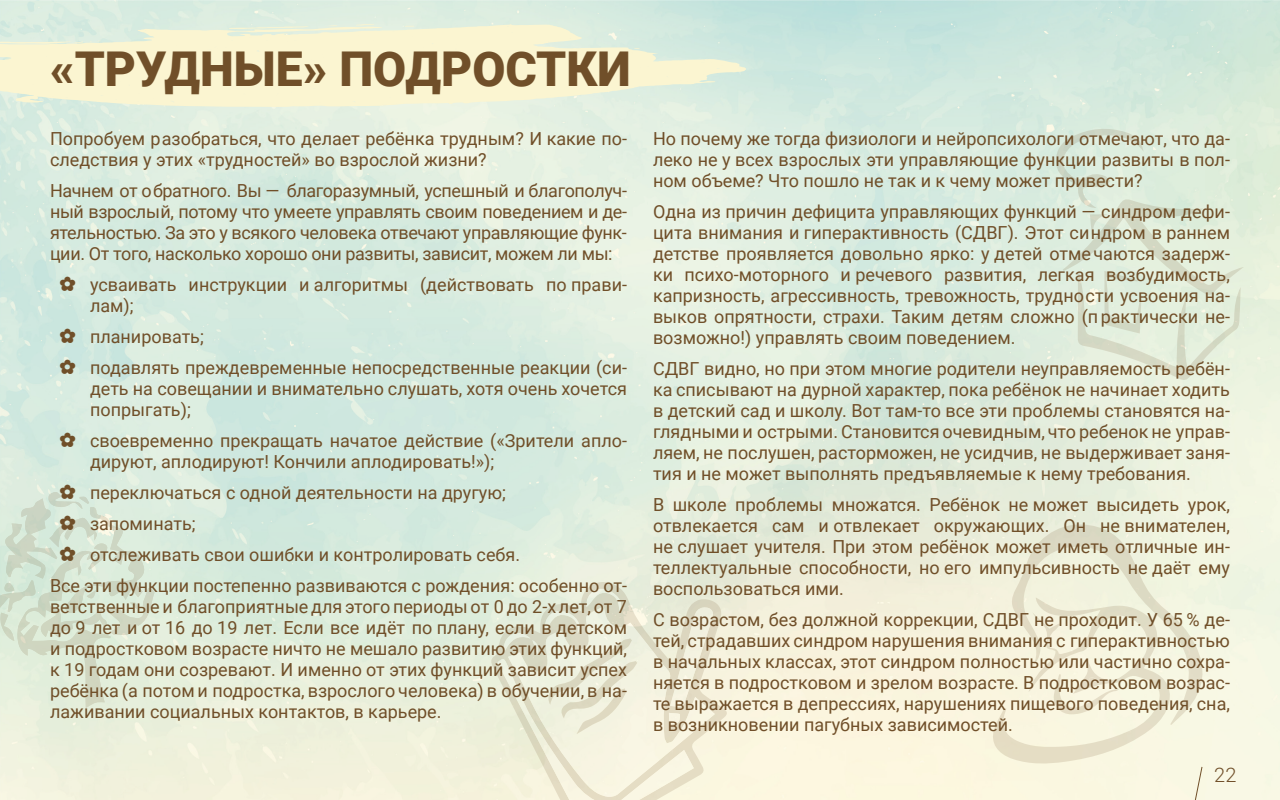
<style>
.page{position:relative;width:1280px;height:800px;background:#fff}
.page>*{position:absolute;margin:0;border:0;box-sizing:border-box;transform-origin:0 0}
.t1{font:900 48px "Roboto";color:#704f29}
.t2{font:300 20px "Roboto";color:#704f29}
.t3{font:18px/21px "Roboto";color:#704f29;text-align:justify}
.s1{font-family:"Efon"}
</style>
<div class="page">
<svg style="left:990px;top:524px;width:217px;height:276px;background:#f1f0da"></svg>
<svg style="left:0;top:492px;width:155px;height:216px;background:#d9e6d4"></svg>
<svg style="left:490px;top:580px;width:238px;height:220px;background:#edeeda"></svg>
<svg style="left:498px;top:587px;width:217px;height:213px;background:#ebebd7"></svg>
<svg style="left:1056px;top:126px;width:188px;height:255px;background:#deebd9"></svg>
<svg style="left:0;top:25px;width:747px;height:82px;background:#f2f2d4"></svg>
<svg style="left:0;top:41px;width:83px;height:3px"></svg>
<svg style="left:326px;top:25px;width:12px;height:2px"></svg>
<svg style="left:356px;top:24px;width:19px;height:1px"></svg>
<svg style="left:229px;top:26px;width:80px;height:9px"></svg>
<h1 class="t1" style="left:50px;top:35px;width:582px">«ТРУДНЫЕ» ПОДРОСТКИ</h1>
<p class="t3" style="left:50px;top:128px;width:578px">Попробуем разобраться, что делает ребёнка трудным? И какие по&shy;следствия у этих «трудностей» во взрослой жизни?</p>
<p class="t3" style="left:50px;top:180px;width:579px">Начнем от обратного. Вы — благоразумный, успешный и благополуч&shy;ный взрослый, потому что умеете управлять своим поведением и де&shy;ятельностью. За это у всякого человека отвечают управляющие функ&shy;ции. От того, насколько хорошо они развиты, зависит, можем ли мы:</p>
<p class="t3" style="left:90px;top:274px;width:538px;text-indent:-30px"><span class="s1">"</span> усваивать инструкции и алгоритмы (действовать по прави&shy;лам);</p>
<p class="t3" style="left:60px;top:321px;width:569px;line-height:31px"><span class="s1">"</span> планировать;<br><span class="s1">"</span> подавлять преждевременные непосредственные реакции (си-</p>
<p class="t3" style="left:90px;top:378px;width:538px">деть на совещании и внимательно слушать, хотя очень хочется попрыгать);</p>
<p class="t3" style="left:90px;top:430px;width:538px;text-indent:-30px"><span class="s1">"</span> своевременно прекращать начатое действие («Зрители апло&shy;дируют, аплодируют! Кончили аплодировать!»);</p>
<p class="t3" style="left:60px;top:482px;width:447px"><span class="s1">"</span> переключаться с одной деятельности на другую;</p>
<p class="t3" style="left:60px;top:513px;width:137px"><span class="s1">"</span> запоминать;</p>
<p class="t3" style="left:60px;top:544px;width:462px"><span class="s1">"</span> отслеживать свои ошибки и контролировать себя.</p>
<p class="t3" style="left:50px;top:575px;width:578px">Все эти функции постепенно развиваются с рождения: особенно от-</p>
<p class="t3" style="left:50px;top:596px;width:579px">ветственные и благоприятные для этого периоды от 0 до 2-х лет, от 7 до 9 лет и от 16 до 19 лет. Если все идёт по плану, если в детском и подростковом возрасте ничто не мешало развитию этих функций, к 19 годам они созревают. И именно от этих функций зависит успех ребёнка (а потом и подростка, взрослого человека) в обучении, в на&shy;лаживании социальных контактов, в карьере.</p>
<p class="t3" style="left:653px;top:128px;width:579px">Но почему же тогда физиологи и нейропсихологи отмечают, что да&shy;леко не у всех взрослых эти управляющие функции развиты в пол&shy;ном объеме? Что пошло не так и к чему может привести?</p>
<p class="t3" style="left:653px;top:201px;width:579px">Одна из причин дефицита управляющих функций — синдром дефи&shy;цита внимания и гиперактивность (СДВГ). Этот синдром в раннем детстве проявляется довольно ярко: у детей отме чаются задерж&shy;ки психо-моторного и речевого развития, легкая возбудимость, капризность, агрессивность, тревожность, трудности усвоения на&shy;выков опрятности, страхи. Таким детям сложно (п рактически не&shy;возможно!) управлять своим поведением.</p>
<p class="t3" style="left:653px;top:358px;width:579px">СДВГ видно, но при этом многие родители неуправляемость ребён&shy;ка списывают на дурной характер, пока ребёнок не начинает ходить в детский сад и школу. Вот там-то все эти проблемы становятся на&shy;глядными и острыми. Становится очевидным, что ребенок не управ&shy;ляем, не послушен, расторможен, не усидчив, не выдерживает заня&shy;тия и не может выполнять предъявляемые к нему требования.</p>
<p class="t3" style="left:653px;top:494px;width:579px">В школе проблемы множатся. Ребёнок не может высидеть урок, отвлекается сам и отвлекает окружающих. Он не внимателен, не слушает учителя. При этом ребёнок может иметь отличные ин&shy;теллектуальные способности, но его импульсивность не даёт ему воспользоваться ими.</p>
<p class="t3" style="left:653px;top:609px;width:579px">С возрастом, без должной коррекции, СДВГ не проходит. У 65 % де&shy;тей, страдавших синдром нарушения внимания с гиперактивностью в начальных классах, этот синдром полностью или частично сохра&shy;няется в подростковом и зрелом возрасте. В подростковом возрас&shy;те выражается в депрессиях, нарушениях пищевого поведения, сна, в возникновении пагубных зависимостей.</p>
<p class="t2" style="left:1214px;top:761px;width:24px">22</p>
</div>
